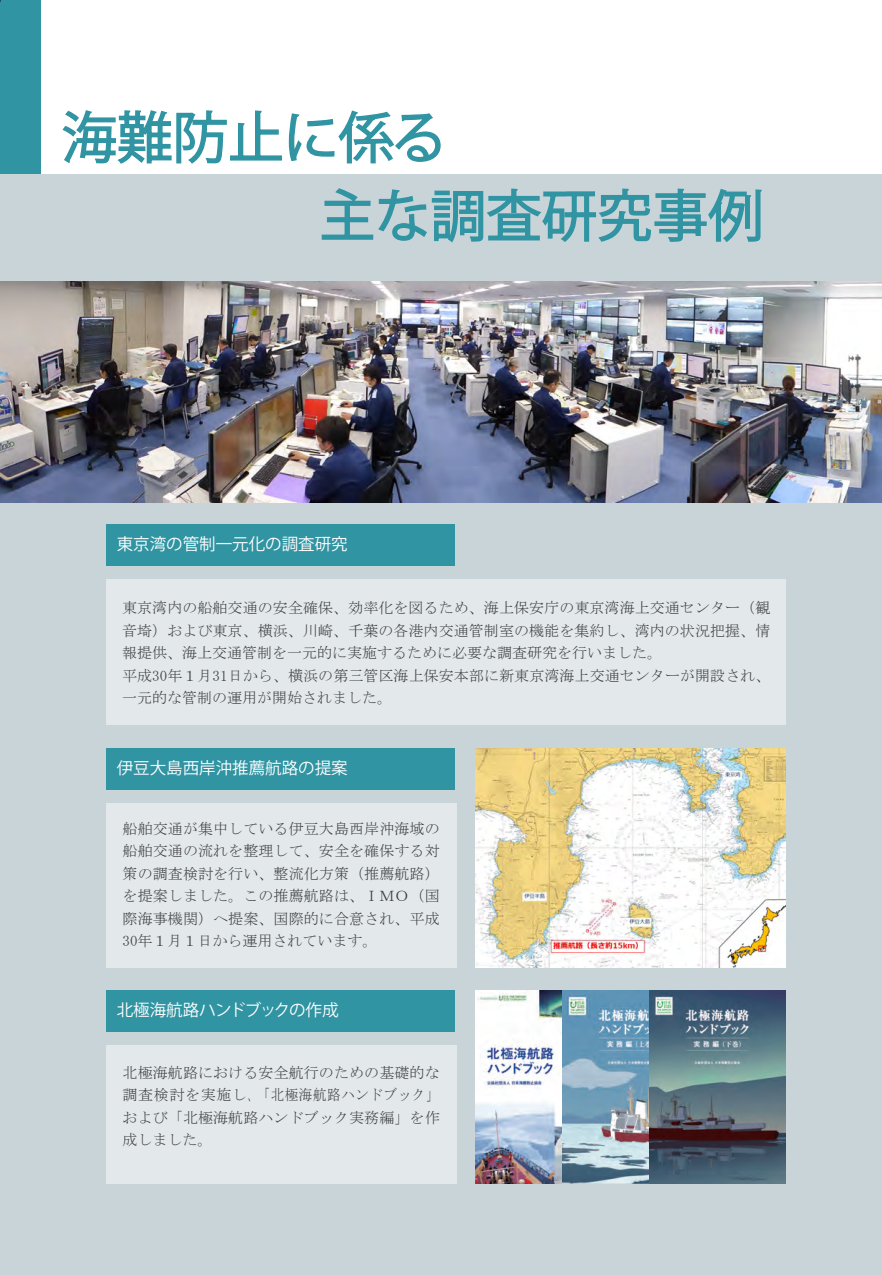
<style>
.page{position:relative;width:882px;height:1275px;background:#fff}
.page>*{position:absolute;margin:0;border:0;box-sizing:border-box;transform-origin:0 0}
.t1{font:55.5px/78.3px "Koz Go Pr 6 N";color:#3094a2}
.t2{font:16.5px "Koz Go Pr 6 N";color:#fff}
.t3{font:15px/22.5px "MS Mincho";letter-spacing:.005em;color:#3e3e3f;text-align:justify}
</style>
<div class="page">
<div style="left:0;top:174px;width:882px;height:1101px;background:#c9d4d9"></div>
<img style="left:0;top:282px;width:882px;height:220px">
<div style="left:0;top:0;width:41px;height:174px;background:#3094a2"></div>
<svg style="left:62px;top:110px;width:379px;height:54px"></svg>
<svg style="left:321px;top:188px;width:441px;height:55px"></svg>
<div style="left:106px;top:524px;width:349px;height:42px;background:#3094a2"></div>
<div style="left:107px;top:579px;width:679px;height:146px;background:#e3e9eb"></div>
<img style="left:475px;top:990px;width:87px;height:193px">
<img style="left:562px;top:990px;width:87px;height:193px">
<img style="left:649px;top:990px;width:137px;height:193px">
<div style="left:106px;top:990px;width:349px;height:42px;background:#3094a2"></div>
<div style="left:106px;top:1045px;width:350px;height:138px;background:#e3e9eb"></div>
<div style="left:106px;top:748px;width:349px;height:42px;background:#3094a2"></div>
<div style="left:106px;top:803px;width:350px;height:164px;background:#e3e9eb"></div>
<img style="left:475px;top:748px;width:311px;height:219px">
<h1 class="t1" style="left:320px;top:100px;width:446px;text-indent:-258px">海難防止に係る<br>主な調査研究事例</h1>
<p class="t2" style="left:117px;top:535px;width:232px">東京湾の管制一元化の調査研究</p>
<p class="t3" style="left:122px;top:597px;width:650px;text-align:left">東京湾内の船舶交通の安全確保、効率化を図るため、海上保安庁の東京湾海上交通センター（観音埼）および東京、横浜、川崎、千葉の各港内交通管制室の機能を集約し、湾内の状況把握、情報提供、海上交通管制を一元的に実施するために必要な調査研究を行いました。<br>平成30年１月31日から、横浜の第三管区海上保安本部に新東京湾海上交通センターが開設され、一元的な管制の運用が開始されました。</p>
<p class="t2" style="left:117px;top:759px;width:232px">伊豆大島西岸沖推薦航路の提案</p>
<p class="t3" style="left:123px;top:817px;width:319px">船舶交通が集中している伊豆大島西岸沖海域の船舶交通の流れを整理して、安全を確保する対策の調査検討を行い、整流化方策（推薦航路）を提案しました。この推薦航路は、ＩＭＯ（国際海事機関）へ提案、国際的に合意され、平成30年１月１日から運用されています。</p>
<p class="t2" style="left:117px;top:1001px;width:223px">北極海航路ハンドブックの作成</p>
<p class="t3" style="left:123px;top:1061px;width:319px">北極海航路における安全航行のための基礎的な調査検討を実施し、「北極海航路ハンドブック」および「北極海航路ハンドブック実務編」を作成しました。</p>
</div>
